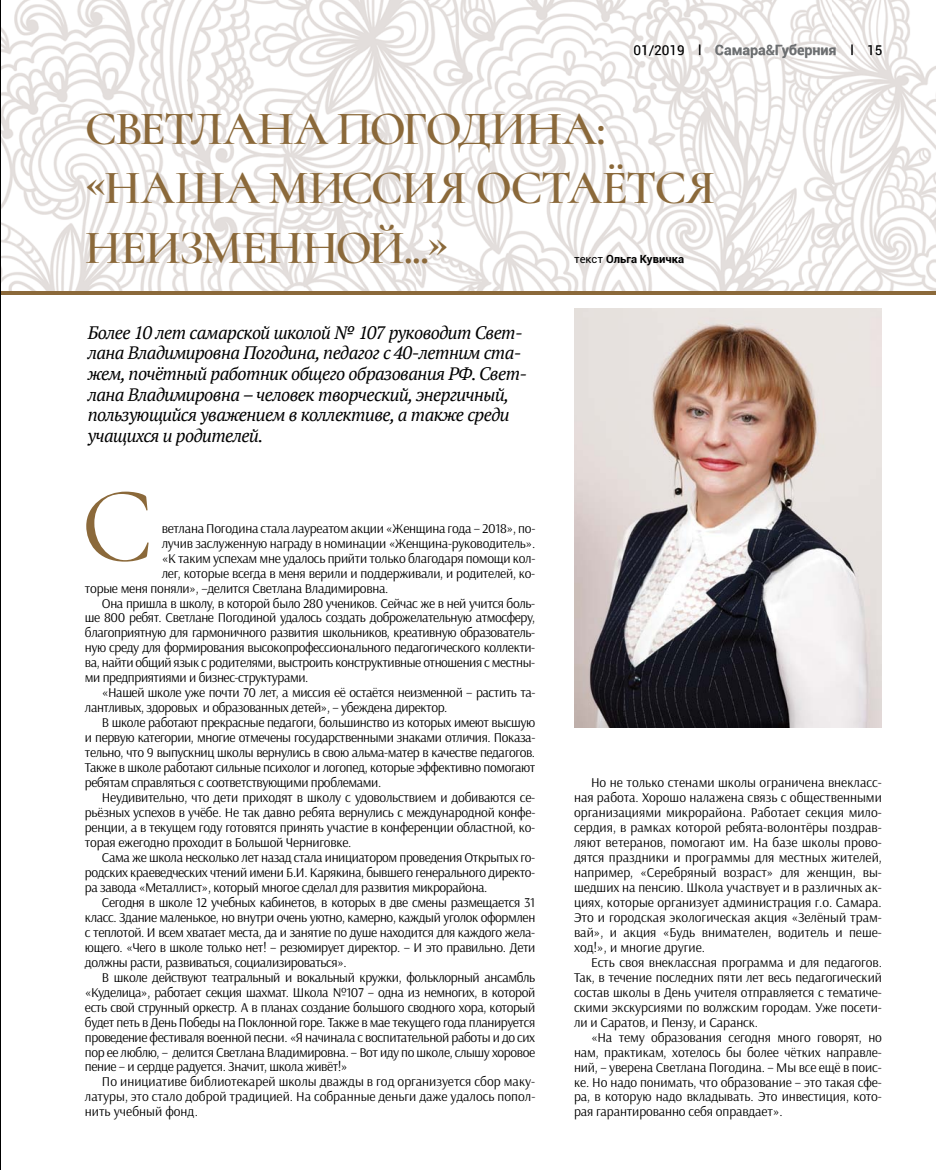
<style>
.page{position:relative;width:936px;height:1170px;background:#fff}
.page>*{position:absolute;margin:0;border:0;box-sizing:border-box;transform-origin:0 0}
.t1{font:108px "Cormorant";color:#8b693a}
.t2{font:600 48px/59.8px "Cormorant";letter-spacing:-.035em;color:#8b693a}
.t3{font:italic 18px/20.5px "PT Serif";letter-spacing:-.03em;color:#000}
.t4{font:700 14.25px "Roboto";color:#6c6f71}
.t5{font:13.5px/15px "Arsenal";letter-spacing:-.03em;color:#000;text-align:justify}
.t6{font:13.5px "Arsenal";color:#000}
.t7{font:13.5px "Roboto";color:#000}
.t8{font:700 11.25px "Roboto";color:#000}
.s1{font-weight:400;font-size:13.5px;color:#000}
.s2{font-weight:500}
.s3{font-weight:400}
</style>
<div class="page">
<img style="left:1px;top:0;width:934px;height:291px">
<img style="left:630px;top:45px;width:81px;height:11px">
<img style="left:715px;top:45px;width:50px;height:13px">
<svg style="left:766px;top:45px;width:8px;height:10px"></svg>
<img style="left:775px;top:45px;width:60px;height:13px">
<img style="left:840px;top:45px;width:41px;height:10px">
<hr style="left:0;top:292px;width:935px;height:3px;background:#8b693a">
<img style="left:574px;top:308px;width:307px;height:419px">
<hr style="left:0;top:0;width:1px;height:1169px;background:#000">
<p class="t4" style="left:633px;top:40px;width:205px"><span class="s1">01/2019 l</span> Самара<span class="s2">&amp;</span>Губерния</p>
<p class="t7" style="left:850px;top:41px;width:34px">l 15</p>
<h2 class="t2" style="left:85px;top:98px;width:631px">СВЕТЛАНА ПОГОДИНА: «НАША МИССИЯ ОСТАЁТСЯ<br>НЕИЗМЕННОЙ...»</h2>
<p class="t8" style="left:574px;top:251px;width:112px"><span class="s3">текст</span> Ольга Кувичка</p>
<p class="t3" style="left:88px;top:322px;width:441px">Более 10 лет самарской школой № 107 руководит Свет&shy;лана Владимировна Погодина, педагог с 40-летним ста&shy;жем, почётный работник общего образования РФ. Свет&shy;лана Владимировна – человек творческий, энергичный, пользующийся уважением в коллективе, а также среди учащихся и родителей.</p>
<h1 class="t1" style="left:81px;top:460px;width:74px">C</h1>
<p class="t5" style="left:162px;top:520px;width:375px">ветлана Погодина стала лауреатом акции «Женщина года – 2018», по-</p>
<p class="t5" style="left:162px;top:535px;width:375px">лучив заслуженную награду в номинации «Женщина-руководитель».</p>
<p class="t5" style="left:162px;top:550px;width:375px">«К таким успехам мне удалось прийти только благодаря помощи кол-</p>
<p class="t5" style="left:162px;top:565px;width:375px">лег, которые всегда в меня верили и поддерживали, и родителей, ко-</p>
<p class="t5" style="left:85px;top:580px;width:305px">торые меня поняли», –делится Светлана Владимировна.</p>
<p class="t5" style="left:102px;top:595px;width:435px">Она пришла в школу, в которой было 280 учеников. Сейчас же в ней учится боль-</p>
<p class="t5" style="left:85px;top:610px;width:452px">ше 800 ребят. Светлане Погодиной удалось создать доброжелательную атмосферу,</p>
<p class="t5" style="left:85px;top:625px;width:452px">благоприятную для гармоничного развития школьников, креативную образователь-</p>
<p class="t5" style="left:85px;top:640px;width:452px">ную среду для формирования высокопрофессионального педагогического коллекти-</p>
<p class="t5" style="left:85px;top:655px;width:452px">ва, найти общий язык с родителями, выстроить конструктивные отношения с местны-</p>
<p class="t5" style="left:85px;top:670px;width:225px">ми предприятиями и бизнес-структурами.</p>
<p class="t5" style="left:102px;top:685px;width:435px">«Нашей школе уже почти 70 лет, а миссия её остаётся неизменной – растить та-</p>
<p class="t5" style="left:85px;top:700px;width:364px">лантливых, здоровых и образованных детей», – убеждена директор.</p>
<p class="t5" style="left:102px;top:715px;width:435px">В школе работают прекрасные педагоги, большинство из которых имеют высшую</p>
<p class="t5" style="left:85px;top:730px;width:452px">и первую категории, многие отмечены государственными знаками отличия. Показа-</p>
<p class="t5" style="left:85px;top:745px;width:452px">тельно, что 9 выпускниц школы вернулись в свою альма-матер в качестве педагогов.</p>
<p class="t5" style="left:85px;top:760px;width:452px">Также в школе работают сильные психолог и логопед, которые эффективно помогают</p>
<p class="t5" style="left:85px;top:775px;width:298px">ребятам справляться с соответствующими проблемами.</p>
<p class="t5" style="left:102px;top:790px;width:435px">Неудивительно, что дети приходят в школу с удовольствием и добиваются се-</p>
<p class="t5" style="left:85px;top:805px;width:452px">рьёзных успехов в учёбе. Не так давно ребята вернулись с международной конфе-</p>
<p class="t5" style="left:85px;top:820px;width:452px">ренции, а в текущем году готовятся принять участие в конференции областной, ко-</p>
<p class="t5" style="left:85px;top:835px;width:268px">торая ежегодно проходит в Большой Черниговке.</p>
<p class="t5" style="left:102px;top:849px;width:435px">Сама же школа несколько лет назад стала инициатором проведения Открытых го-</p>
<p class="t5" style="left:85px;top:864px;width:452px">родских краеведческих чтений имени Б.И. Карякина, бывшего генерального директо-</p>
<p class="t5" style="left:85px;top:879px;width:404px">ра завода «Металлист», который многое сделал для развития микрорайона.</p>
<p class="t5" style="left:102px;top:894px;width:435px">Сегодня в школе 12 учебных кабинетов, в которых в две смены размещается 31</p>
<p class="t5" style="left:85px;top:909px;width:452px">класс. Здание маленькое, но внутри очень уютно, камерно, каждый уголок оформлен</p>
<p class="t5" style="left:85px;top:924px;width:452px">с теплотой. И всем хватает места, да и занятие по душе находится для каждого жела-</p>
<p class="t5" style="left:85px;top:939px;width:452px">ющего. «Чего в школе только нет! – резюмирует директор. – И это правильно. Дети</p>
<p class="t5" style="left:85px;top:954px;width:263px">должны расти, развиваться, социализироваться».</p>
<p class="t5" style="left:102px;top:969px;width:435px">В школе действуют театральный и вокальный кружки, фольклорный ансамбль</p>
<p class="t5" style="left:85px;top:984px;width:452px">«Куделица», работает секция шахмат. Школа №107 – одна из немногих, в которой</p>
<p class="t5" style="left:85px;top:999px;width:452px">есть свой струнный оркестр. А в планах создание большого сводного хора, который</p>
<p class="t5" style="left:85px;top:1014px;width:452px">будет петь в День Победы на Поклонной горе. Также в мае текущего года планируется</p>
<p class="t5" style="left:85px;top:1029px;width:452px">проведение фестиваля военной песни. «Я начинала с воспитательной работы и до сих</p>
<p class="t5" style="left:85px;top:1044px;width:452px">пор ее люблю, – делится Светлана Владимировна. – Вот иду по школе, слышу хоровое</p>
<p class="t5" style="left:85px;top:1059px;width:264px">пение – и сердце радуется. Значит, школа живёт!»</p>
<p class="t6" style="left:102px;top:1073px;width:435px">По инициативе библиотекарей школы дважды в год организуется сбор маку-</p>
<p class="t6" style="left:85px;top:1088px;width:452px">латуры, это стало доброй традицией. На собранные деньги даже удалось попол-</p>
<p class="t6" style="left:85px;top:1103px;width:114px">нить учебный фонд.</p>
<p class="t5" style="left:574px;top:775px;width:309px;text-indent:17px">Но не только стенами школы ограничена внекласс&shy;ная работа. Хорошо налажена связь с общественными организациями микрорайона. Работает секция мило&shy;сердия, в рамках которой ребята-волонтёры поздрав&shy;ляют ветеранов, помогают им. На базе школы прово&shy;дятся праздники и программы для местных жителей, например, «Серебряный возраст» для женщин, вы&shy;шедших на пенсию. Школа участвует и в различных ак&shy;циях, которые организует администрация г.о. Самара.<br>Это и городская экологическая акция «Зелёный трам&shy;вай», и акция «Будь внимателен, водитель и пеше&shy;ход!», и многие другие.</p>
<p class="t5" style="left:574px;top:954px;width:309px;text-indent:17px">Есть своя внеклассная программа и для педагогов.<br>Так, в течение последних пяти лет весь педагогический состав школы в День учителя отправляется с тематиче&shy;скими экскурсиями по волжским городам. Уже посети&shy;ли и Саратов, и Пензу, и Саранск.</p>
<p class="t5" style="left:574px;top:1029px;width:309px;text-indent:17px">«На тему образования сегодня много говорят, но нам, практикам, хотелось бы более чётких направле&shy;ний, – уверена Светлана Погодина. – Мы все ещё в поис&shy;ке. Но надо понимать, что образование – это такая сфе&shy;ра, в которую надо вкладывать. Это инвестиция, кото&shy;рая гарантированно себя оправдает».</p>
</div>
